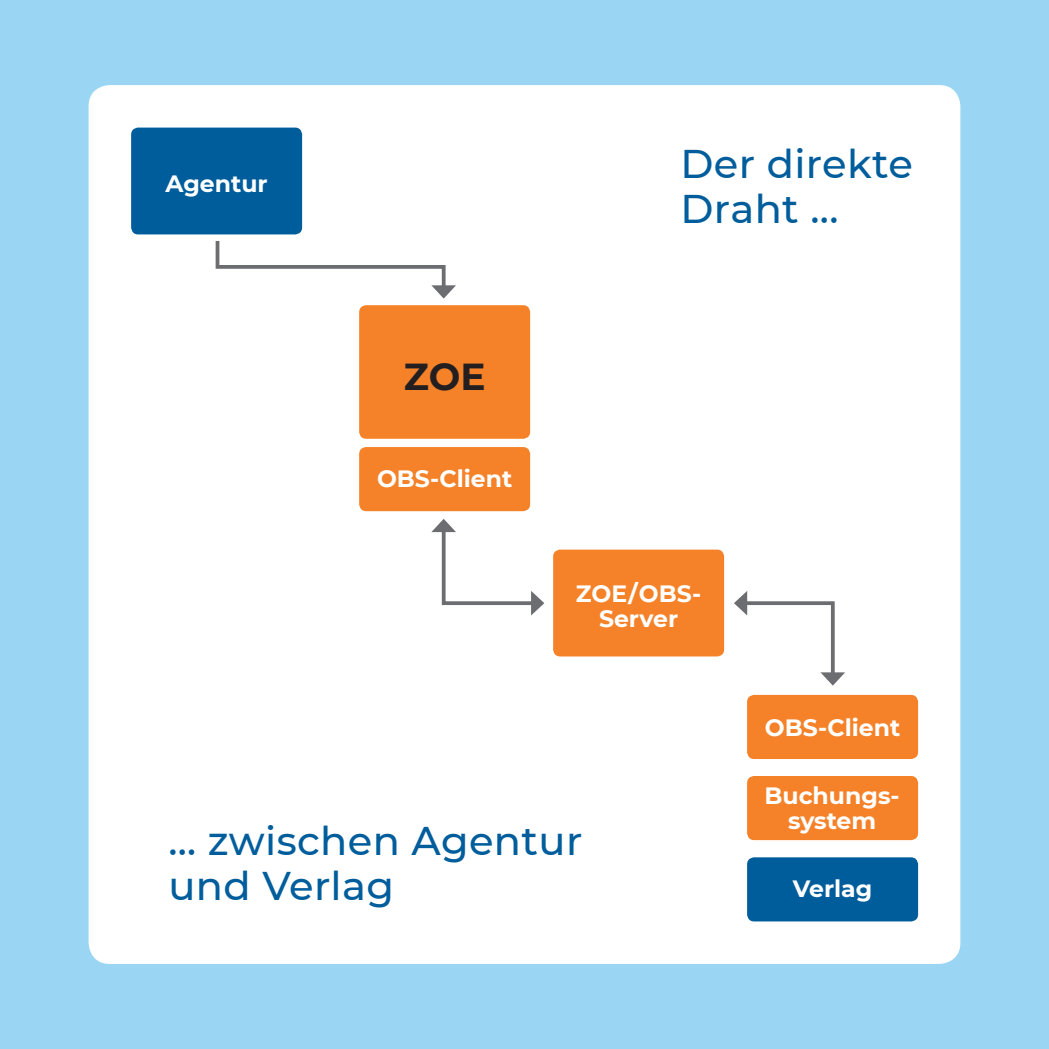
<style>
.page{position:relative;width:1049px;height:1049px;background:#9ad6f4}
.page>*{position:absolute;margin:0;border:0;box-sizing:border-box;transform-origin:0 0}
.Grundschrift_bold{font:500 40px "Montserrat";letter-spacing:.01em;color:#005d9c}
.t1{font:700 37.5px "Montserrat";color:#231f20}
.t2{font:700 23.5px "Montserrat";color:#fff}
</style>
<div class="page">
<div style="left:89px;top:85px;width:871px;height:879px;background:#fff;border-radius:21px"></div>
<div style="left:131px;top:128px;width:171px;height:106px;background:#005d9c;border-radius:7px"></div>
<div style="left:553px;top:550px;width:171px;height:106px;background:#f58229;border-radius:7px"></div>
<div style="left:359px;top:305px;width:171px;height:134px;background:#f58229;border-radius:7px"></div>
<div style="left:359px;top:447px;width:171px;height:64px;background:#f58229;border-radius:7px"></div>
<div style="left:747px;top:695px;width:171px;height:64px;background:#f58229;border-radius:7px"></div>
<div style="left:747px;top:776px;width:171px;height:64px;background:#f58229;border-radius:7px"></div>
<div style="left:747px;top:857px;width:171px;height:64px;background:#005d9c;border-radius:7px"></div>
<svg style="left:215px;top:241px;width:241px;height:58px"></svg>
<svg style="left:431px;top:519px;width:113px;height:96px"></svg>
<svg style="left:734px;top:591px;width:111px;height:95px"></svg>
<p class="t2" style="left:166px;top:167px;width:104px">Agentur</p>
<p class="t1" style="left:404px;top:349px;width:83px">ZOE</p>
<p class="t2" style="left:377px;top:461px;width:137px">OBS-Client</p>
<p class="Grundschrift_bold" style="left:680px;top:136px;width:234px">Der direkte</p>
<p class="Grundschrift_bold" style="left:680px;top:181px;width:160px">Draht ...</p>
<p class="t2" style="left:576px;top:577px;width:127px">ZOE/OBS-</p>
<p class="t2" style="left:599px;top:601px;width:81px">Server</p>
<p class="t2" style="left:765px;top:710px;width:137px">OBS-Client</p>
<p class="Grundschrift_bold" style="left:168px;top:813px;width:416px">... zwischen Agentur</p>
<p class="Grundschrift_bold" style="left:168px;top:858px;width:227px">und Verlag</p>
<p class="t2" style="left:764px;top:779px;width:137px">Buchungs-</p>
<p class="t2" style="left:788px;top:803px;width:90px">system</p>
<p class="t2" style="left:793px;top:872px;width:81px">Verlag</p>
</div>
